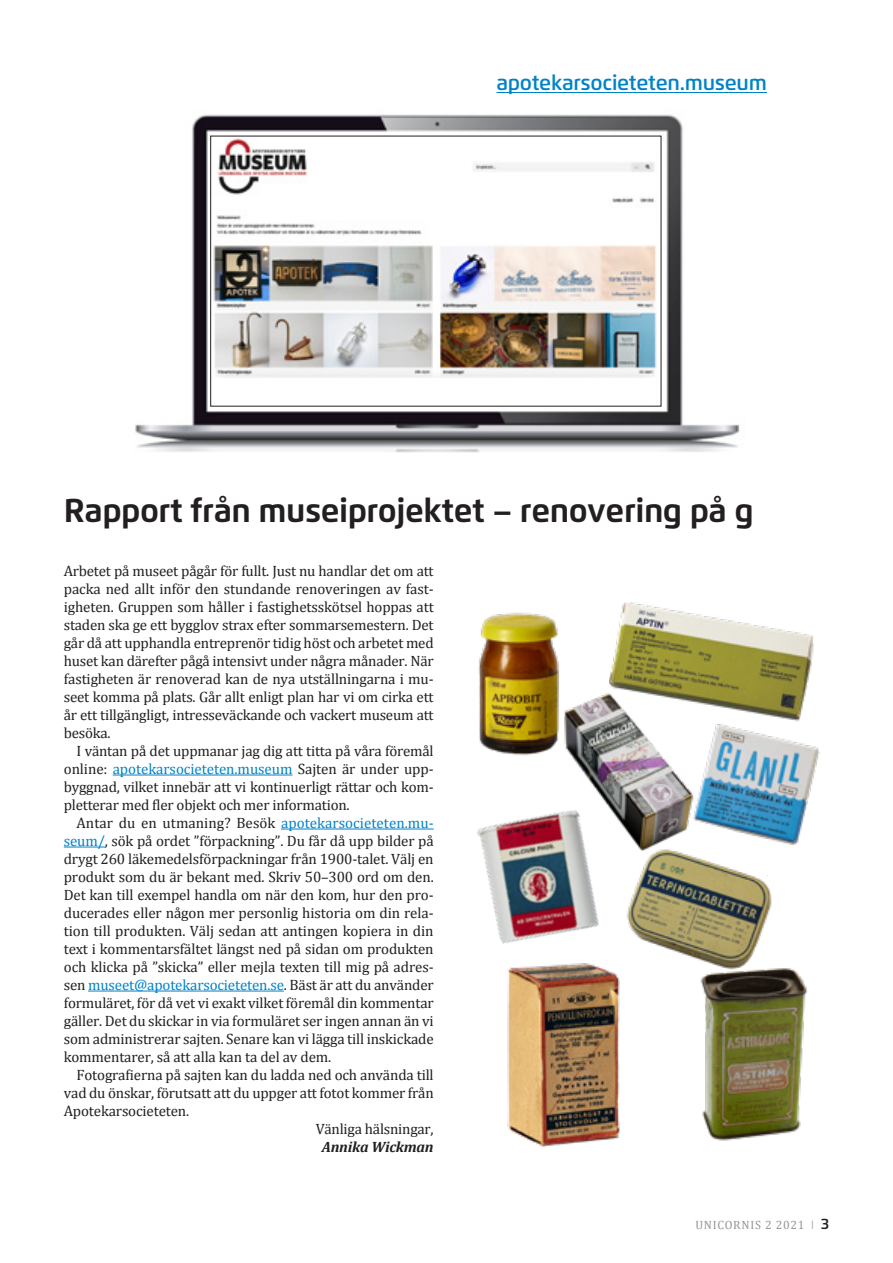
<style>
.page{position:relative;width:893px;height:1263px;background:#fff}
.page>*{position:absolute;margin:0;border:0;box-sizing:border-box;transform-origin:0 0}
.Bröd_med_indrag{font:700 33px "Flexo";letter-spacing:-.015em;color:#231f20}
.Bröd_med_indrag-2{font:600 21px "Flexo";letter-spacing:-.015em;color:#0082c8}
.Bröd_med_indrag-3{font:15px/18px "Cambria";letter-spacing:-.01em;color:#231f20;text-align:justify}
.Bröd_utan_indrag{font:15px/18px "Cambria";letter-spacing:-.015em;color:#231f20;text-align:justify}
.Författare{font:italic 700 15px "Cambria";letter-spacing:-.015em;color:#231f20}
.t1{font:12px "Cambria";letter-spacing:.06em;color:#939598}
.s1{color:#0082c8}
.s2{font-size:9px}
.s3{font-family:"Flexo";font-weight:600;font-size:15px;color:#231f20}
</style>
<div class="page">
<hr style="left:113px;top:774px;width:179px;height:1px;background:#0082c8">
<hr style="left:281px;top:828px;width:153px;height:1px;background:#0082c8">
<hr style="left:64px;top:846px;width:41px;height:1px;background:#0082c8">
<hr style="left:88px;top:990px;width:196px;height:1px;background:#0082c8">
<img style="left:478px;top:612px;width:81px;height:144px">
<img style="left:610px;top:602px;width:204px;height:119px">
<img style="left:694px;top:721px;width:126px;height:124px">
<img style="left:564px;top:688px;width:130px;height:159px">
<img style="left:135px;top:114px;width:605px;height:339px">
<img style="left:213px;top:138px;width:444px;height:239px">
<img style="left:635px;top:847px;width:137px;height:117px">
<img style="left:477px;top:780px;width:158px;height:164px">
<img style="left:507px;top:963px;width:113px;height:185px">
<img style="left:700px;top:964px;width:108px;height:177px">
<hr style="left:496px;top:92px;width:271px;height:1px;background:#0082c8">
<p class="Bröd_med_indrag-2" style="left:496px;top:70px;width:272px">apotekarsocieteten.museum</p>
<p class="Bröd_med_indrag" style="left:64px;top:490px;width:691px">Rapport från museiprojektet – renovering på g</p>
<p class="Bröd_utan_indrag" style="left:64px;top:562px;width:371px">Arbetet på museet pågår för fullt. Just nu handlar det om att packa ned allt inför den stundande renoveringen av fast&shy;igheten. Gruppen som håller i fastighetsskötsel hoppas att staden ska ge ett bygglov strax efter sommarsemestern. Det går då att upphandla entreprenör tidig höst och arbetet med huset kan därefter pågå intensivt under några månader. När fastigheten är renoverad kan de nya utställningarna i mu&shy;seet komma på plats. Går allt enligt plan har vi om cirka ett år ett tillgängligt, intresseväckande och vackert museum att besöka.</p>
<p class="Bröd_med_indrag-3" style="left:64px;top:742px;width:371px;text-indent:13px">I väntan på det uppmanar jag dig att titta på våra föremål online: <span class="s1">apotekarsocieteten.museum</span> Sajten är under upp&shy;byggnad, vilket innebär att vi kontinuerligt rättar och kom&shy;pletterar med fler objekt och mer information.</p>
<p class="Bröd_med_indrag-3" style="left:64px;top:814px;width:371px;text-indent:13px">Antar du en utmaning? Besök <span class="s1">apotekarsocieteten.mu&shy;seum/</span>, sök på ordet ”förpackning”. Du får då upp bilder på drygt 260 läkemedelsförpackningar från 1900-talet. Välj en produkt som du är bekant med. Skriv 50–300 ord om den.<br>Det kan till exempel handla om när den kom, hur den pro&shy;ducerades eller någon mer personlig historia om din rela&shy;tion till produkten. Välj sedan att antingen kopiera in din text i kommentarsfältet längst ned på sidan om produkten och klicka på ”skicka” eller mejla texten till mig på adres&shy;sen <span class="s1">museet@apotekarsocieteten.se</span>. Bäst är att du använder formuläret, för då vet vi exakt vilket föremål din kommentar gäller. Det du skickar in via formuläret ser ingen annan än vi som administrerar sajten. Senare kan vi lägga till inskickade kommentarer, så att alla kan ta del av dem.</p>
<p class="Bröd_med_indrag-3" style="left:64px;top:1066px;width:371px;text-indent:13px">Fotografierna på sajten kan du ladda ned och använda till vad du önskar, förutsatt att du uppger att fotot kommer från Apotekarsocieteten.</p>
<p class="Bröd_med_indrag-3" style="left:316px;top:1120px;width:119px">Vänliga hälsningar,</p>
<p class="Författare" style="left:322px;top:1136px;width:113px">Annika Wickman</p>
<p class="t1" style="left:695px;top:1218px;width:135px">UNICORNIS 2 2021 <span class="s2">|</span> <span class="s3">3</span></p>
</div>
